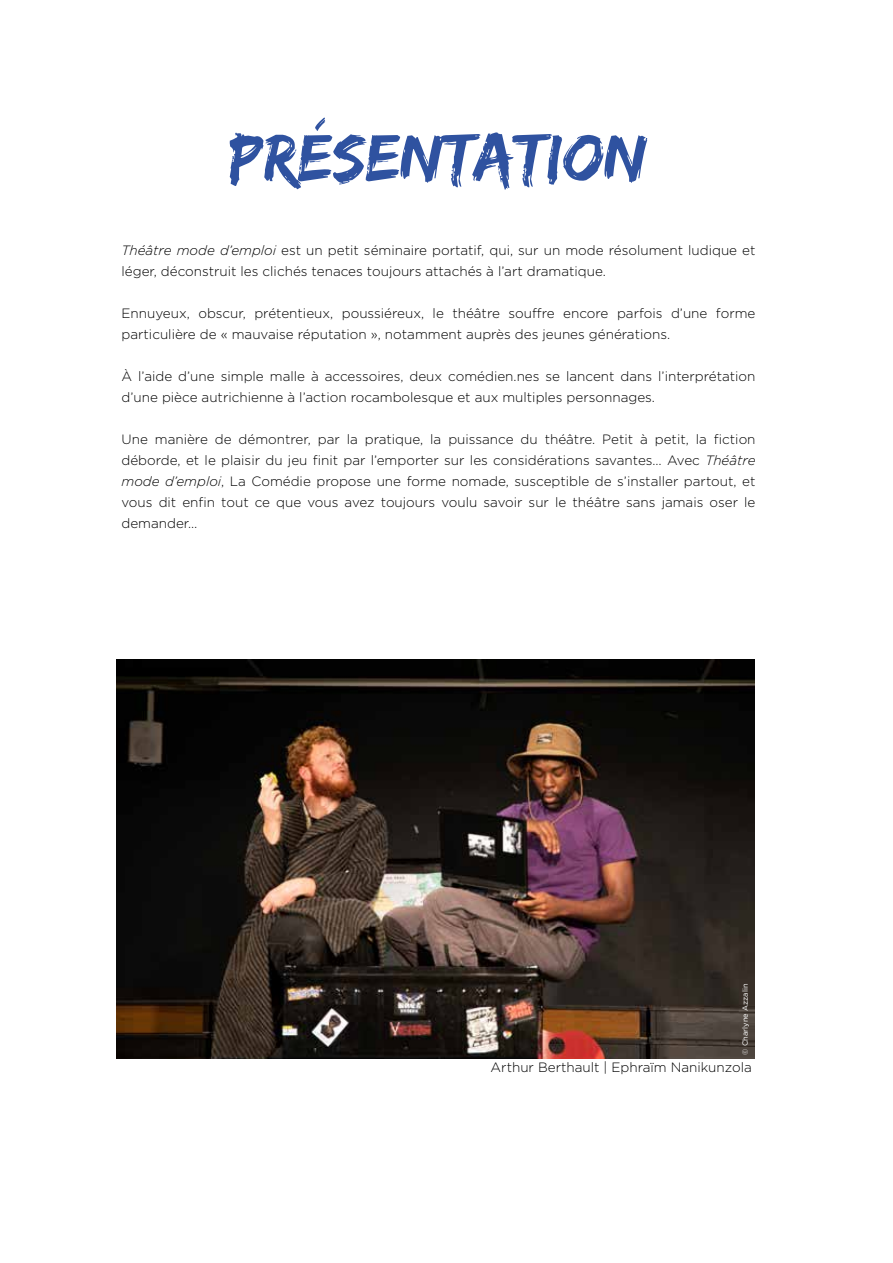
<style>
.page{position:relative;width:893px;height:1263px;background:#fff}
.page>*{position:absolute;margin:0;border:0;box-sizing:border-box;transform-origin:0 0}
.t1{font:69px "Edo SZ";color:#2f52a0}
.t2{font:300 13.5px/21px "Gotham";color:#000}
.t3{font:7.5px "Gotham";color:#fff}
.s1{font-style:italic}
</style>
<div class="page">
<img style="left:117px;top:659px;width:638px;height:400px">
<h1 class="t1" style="left:229px;top:117px;width:420px">PRÉSENTATION</h1>
<p class="t2" style="left:122px;top:239px;width:636px"><span class="s1">Théâtre mode d’emploi</span> est un petit séminaire portatif, qui, sur un mode résolument ludique et léger, déconstruit les clichés tenaces toujours attachés à l’art dramatique.</p>
<p class="t2" style="left:122px;top:302px;width:635px">Ennuyeux, obscur, prétentieux, poussiéreux, le théâtre souffre encore parfois d’une forme particulière de « mauvaise réputation », notamment auprès des jeunes générations.</p>
<p class="t2" style="left:122px;top:365px;width:635px">À l’aide d’une simple malle à accessoires, deux comédien.nes se lancent dans l’interprétation d’une pièce autrichienne à l’action rocambolesque et aux multiples personnages.</p>
<p class="t2" style="left:122px;top:428px;width:636px;text-align:justify">Une manière de démontrer, par la pratique, la puissance du théâtre. Petit à petit, la fiction déborde, et le plaisir du jeu finit par l’emporter sur les considérations savantes… Avec <span class="s1">Théâtre mode d’emploi</span>, La Comédie propose une forme nomade, susceptible de s’installer partout, et vous dit enfin tout ce que vous avez toujours voulu savoir sur le théâtre sans jamais oser le demander…</p>
<p class="t3" style="left:741px;top:1054px;width:72px;rotate:-90deg">© Charlyne Azzalin</p>
<p class="t2" style="left:491px;top:1056px;width:263px">Arthur Berthault | Ephraïm Nanikunzola</p>
</div>
